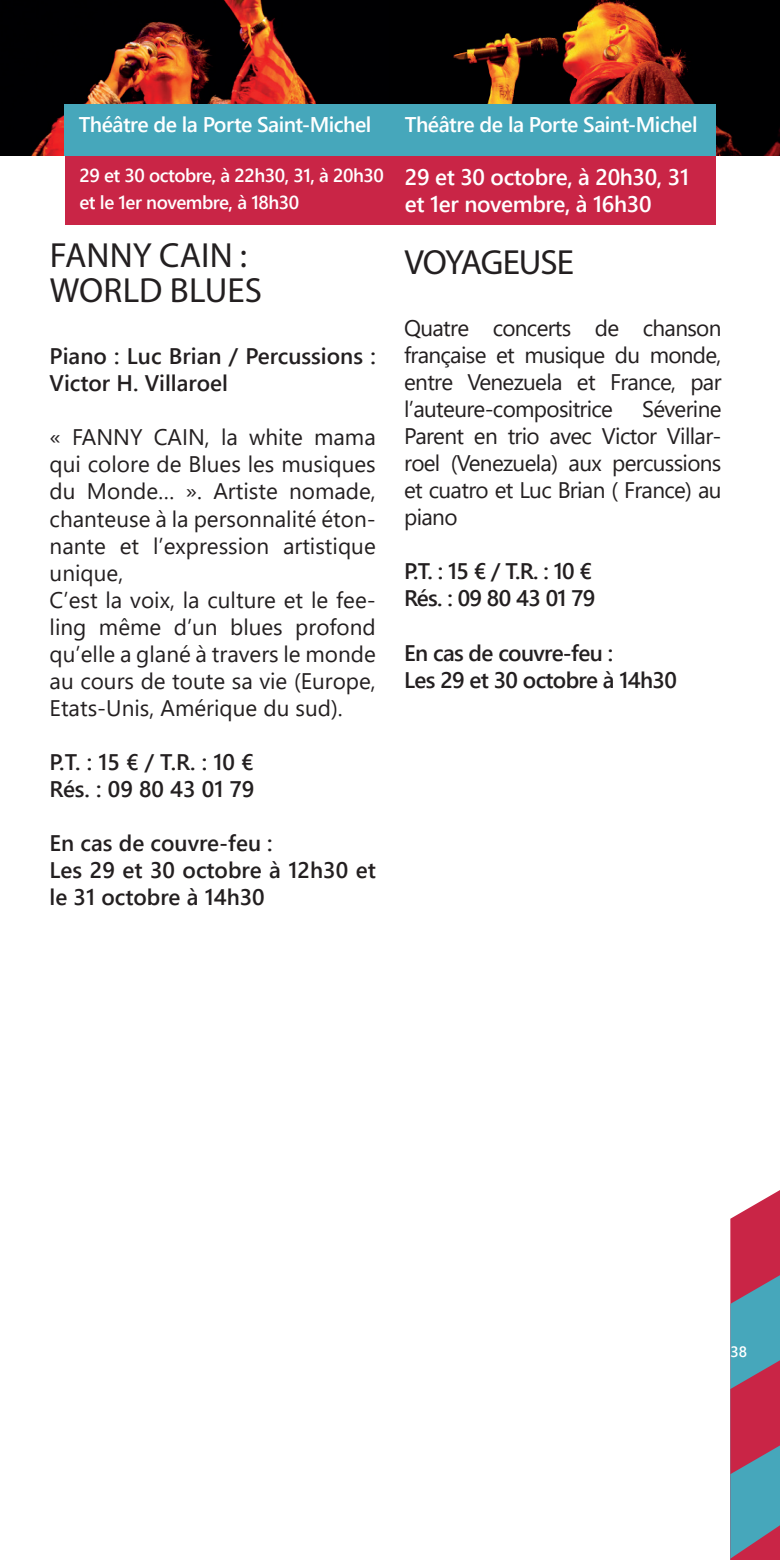
<style>
.page{position:relative;width:780px;height:1560px;background:#fff}
.page>*{position:absolute;margin:0;border:0;box-sizing:border-box;transform-origin:0 0}
.t1{font:35px/35px "Myriad Pro";letter-spacing:-.005em;color:#231f20}
.t2{font:35px "Myriad Pro";letter-spacing:-.035em;color:#231f20}
.t3{font:22.5px/27px "Segoe UI";color:#231f20;text-align:justify}
.t4{font:600 22.5px/27px "Segoe UI";color:#231f20}
.t5{font:600 22.5px/27px "Segoe UI";letter-spacing:-.03em;color:#231f20}
.t6{font:600 22.5px/27px "Segoe UI";letter-spacing:-.015em;color:#fff}
.t7{font:600 21.25px "Segoe UI";letter-spacing:-.025em;color:#fff}
.t8{font:600 18.75px/27px "Segoe UI";letter-spacing:-.025em;color:#fff}
.t9{font:600 15px "Segoe UI";color:#fff}
</style>
<div class="page">
<svg style="left:730px;top:1190px;width:50px;height:369px;background:#906982"></svg>
<img style="left:0;top:0;width:780px;height:156px">
<div style="left:65px;top:156px;width:331px;height:69px;background:#c92546"></div>
<div style="left:390px;top:104px;width:325px;height:52px;background:#46a7bb"></div>
<div style="left:390px;top:156px;width:325px;height:69px;background:#c92546"></div>
<div style="left:65px;top:104px;width:331px;height:52px;background:#46a7bb"></div>
<p class="t7" style="left:79px;top:105px;width:294px">Théâtre de la Porte Saint-Michel</p>
<p class="t8" style="left:79px;top:160px;width:306px">29 et 30 octobre, à 22h30, 31, à 20h30 et le 1er novembre, à 18h30</p>
<h1 class="t1" style="left:50px;top:237px;width:213px">FANNY CAIN :<br>WORLD BLUES</h1>
<p class="t4" style="left:50px;top:341px;width:327px">Piano : Luc Brian / Percussions :<br>Victor H. Villaroel</p>
<p class="t3" style="left:50px;top:422px;width:328px;text-align:left">« FANNY CAIN, la white mama qui colore de Blues les musiques du Monde… ». Artiste nomade, chanteuse à la personnalité éton&shy;nante et l’expression artistique unique,<br>C’est la voix, la culture et le fee&shy;ling même d’un blues profond qu’elle a glané à travers le monde au cours de toute sa vie (Europe,<br>Etats-Unis, Amérique du sud).</p>
<p class="t4" style="left:50px;top:746px;width:206px">P.T. : 15 € / T.R. : 10 €<br>Rés. : 09 80 43 01 79</p>
<p class="t4" style="left:50px;top:827px;width:327px">En cas de couvre-feu :<br>Les 29 et 30 octobre à 12h30 et le 31 octobre à 14h30</p>
<p class="t7" style="left:405px;top:105px;width:294px">Théâtre de la Porte Saint-Michel</p>
<p class="t6" style="left:405px;top:161px;width:286px">29 et 30 octobre, à 20h30, 31 et 1er novembre, à 16h30</p>
<h1 class="t2" style="left:404px;top:241px;width:171px">VOYAGEUSE</h1>
<p class="t3" style="left:404px;top:313px;width:319px">Quatre concerts de chanson française et musique du monde, entre Venezuela et France, par l’auteure-compositrice</p>
<p class="t3" style="left:404px;top:394px;width:319px;text-indent:238px">Séverine Parent en trio avec Victor Villar&shy;roel (Venezuela) aux percussions et cuatro et Luc Brian ( France) au piano</p>
<p class="t5" style="left:404px;top:556px;width:193px">P.T. : 15 € / T.R. : 10 €<br>Rés. : 09 80 43 01 79</p>
<p class="t5" style="left:404px;top:637px;width:274px">En cas de couvre-feu :<br>Les 29 et 30 octobre à 14h30</p>
<p class="t9" style="left:730px;top:1337px;width:18px">38</p>
</div>
